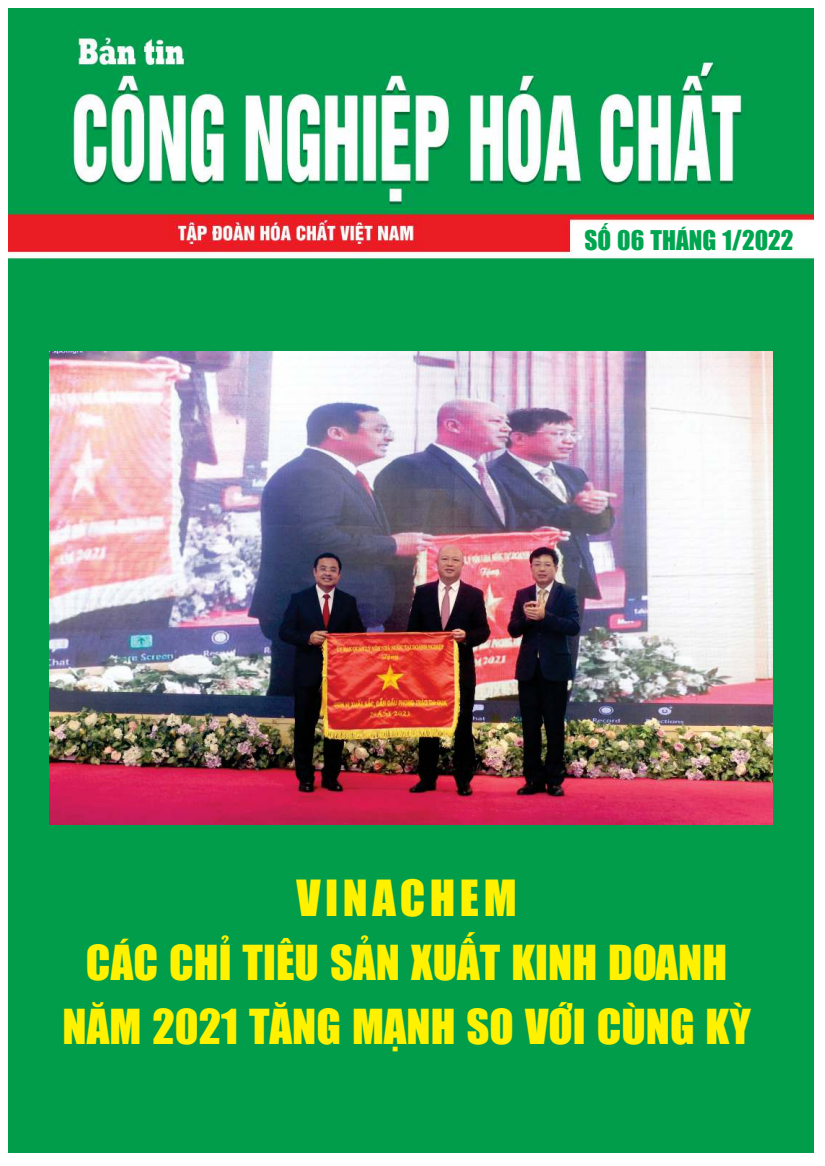
<style>
.page{position:relative;width:825px;height:1166px;background:#fff}
.page>*{position:absolute;margin:0;border:0;box-sizing:border-box;transform-origin:0 0}
.t1{font:46.05px "UTM Impact";letter-spacing:.1em;color:#fff100}
.t2{font:44.55px/63.6px "UTM Impact";color:#fff100;text-align:center}
.t3{font:25.2px "UTM Impact";color:#00a550}
</style>
<div class="page">
<img style="left:8px;top:9px;width:806px;height:1142px">
<img style="left:49px;top:351px;width:723px;height:472px">
<p class="t3" style="left:584px;top:226px;width:211px">SỐ 06 THÁNG 1/2022</p>
<p class="t1" style="left:296px;top:873px;width:222px">VINACHEM</p>
<p class="t2" style="left:63px;top:932px;width:690px">CÁC CHỈ TIÊU SẢN XUẤT KINH DOANH<br>NĂM 2021 TĂNG MẠNH SO VỚI CÙNG KỲ</p>
</div>
